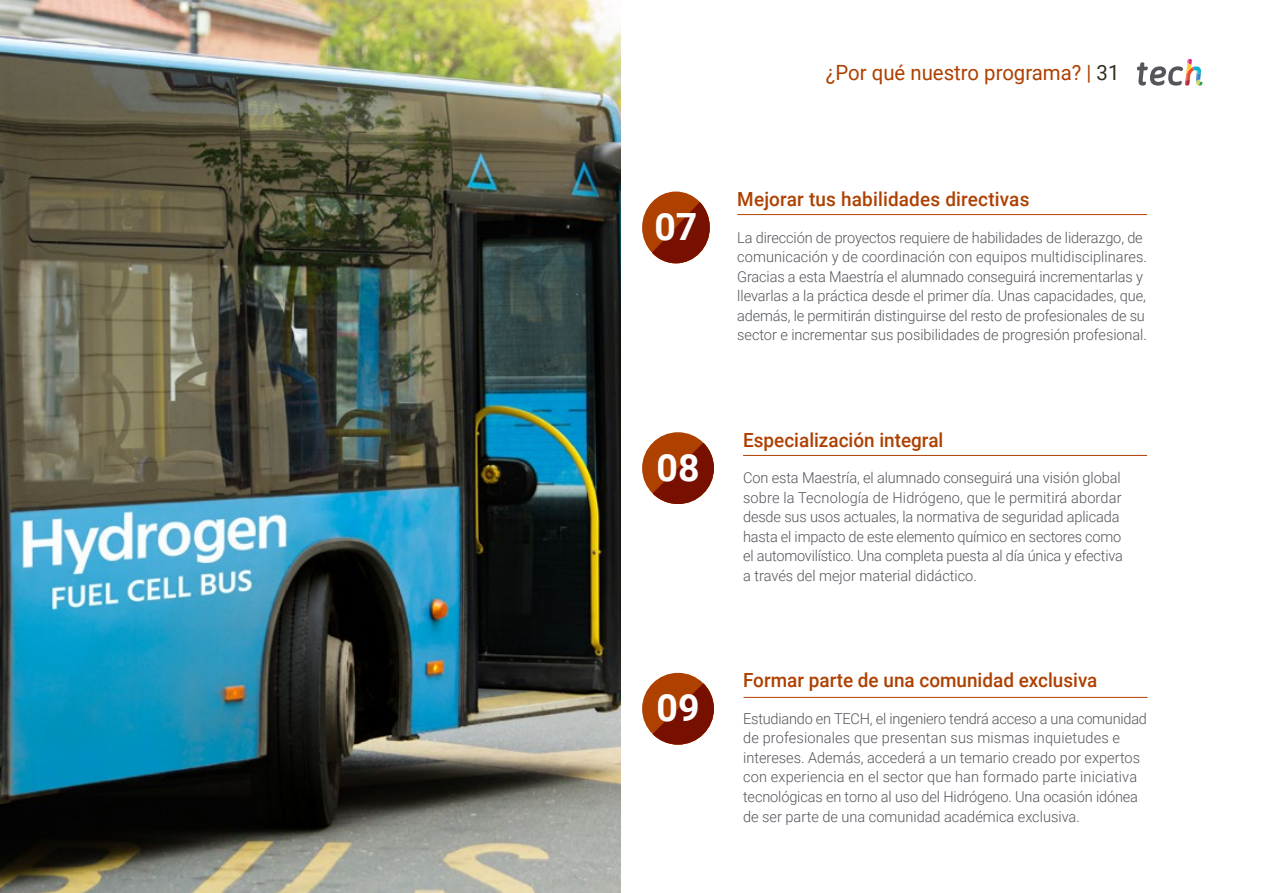
<style>
.page{position:relative;width:1263px;height:893px;background:#fff}
.page>*{position:absolute;margin:0;border:0;box-sizing:border-box;transform-origin:0 0}
.t1{font:700 37.5px "Roboto";color:#fff}
.t2{font:21px "Roboto";color:#ae4000}
.t3{font:500 19.5px "Roboto";color:#ae4000}
.t4{font:300 15px/19.5px "Roboto";letter-spacing:-.01em;color:#52555b}
.s1{color:#312e20}
</style>
<div class="page">
<svg style="left:1137px;top:59px;width:65px;height:27px"></svg>
<hr style="left:737px;top:214px;width:410px;height:1px;background:#ae4000">
<div style="left:642px;top:192px;width:68px;height:71px;background:#ae4000;border-radius:50%"></div>
<svg style="left:652px;top:202px;width:58px;height:61px"></svg>
<div style="left:642px;top:673px;width:72px;height:72px;background:#ae4000;border-radius:50%"></div>
<svg style="left:653px;top:683px;width:61px;height:62px"></svg>
<div style="left:642px;top:432px;width:72px;height:72px;background:#ae4000;border-radius:50%"></div>
<svg style="left:653px;top:443px;width:61px;height:61px"></svg>
<hr style="left:743px;top:697px;width:404px;height:1px;background:#ae4000">
<hr style="left:743px;top:455px;width:404px;height:1px;background:#ae4000">
<img style="left:0;top:0;width:621px;height:893px">
<h2 class="t2" style="left:826px;top:57px;width:295px">¿Por qué nuestro programa? | <span class="s1">31</span></h2>
<h1 class="t1" style="left:654px;top:201px;width:45px">07</h1>
<h1 class="t1" style="left:656px;top:441px;width:45px">08</h1>
<h1 class="t1" style="left:656px;top:682px;width:45px">09</h1>
<h3 class="t3" style="left:737px;top:186px;width:294px">Mejorar tus habilidades directivas</h3>
<p class="t4" style="left:737px;top:227px;width:411px">La dirección de proyectos requiere de habilidades de liderazgo, de comunicación y de coordinación con equipos multidisciplinares.<br>Gracias a esta Maestría el alumnado conseguirá incrementarlas y llevarlas a la práctica desde el primer día. Unas capacidades, que, además, le permitirán distinguirse del resto de profesionales de su sector e incrementar sus posibilidades de progresión profesional.</p>
<h3 class="t3" style="left:743px;top:426px;width:202px">Especialización integral</h3>
<p class="t4" style="left:743px;top:468px;width:381px">Con esta Maestría, el alumnado conseguirá una visión global sobre la Tecnología de Hidrógeno, que le permitirá abordar desde sus usos actuales, la normativa de seguridad aplicada hasta el impacto de este elemento químico en sectores como el automovilístico. Una completa puesta al día única y efectiva a través del mejor material didáctico.</p>
<h3 class="t3" style="left:743px;top:667px;width:356px">Formar parte de una comunidad exclusiva</h3>
<p class="t4" style="left:743px;top:708px;width:405px">Estudiando en TECH, el ingeniero tendrá acceso a una comunidad de profesionales que presentan sus mismas inquietudes e intereses. Además, accederá a un temario creado por expertos con experiencia en el sector que han formado parte iniciativa tecnológicas en torno al uso del Hidrógeno. Una ocasión idónea de ser parte de una comunidad académica exclusiva.</p>
</div>
